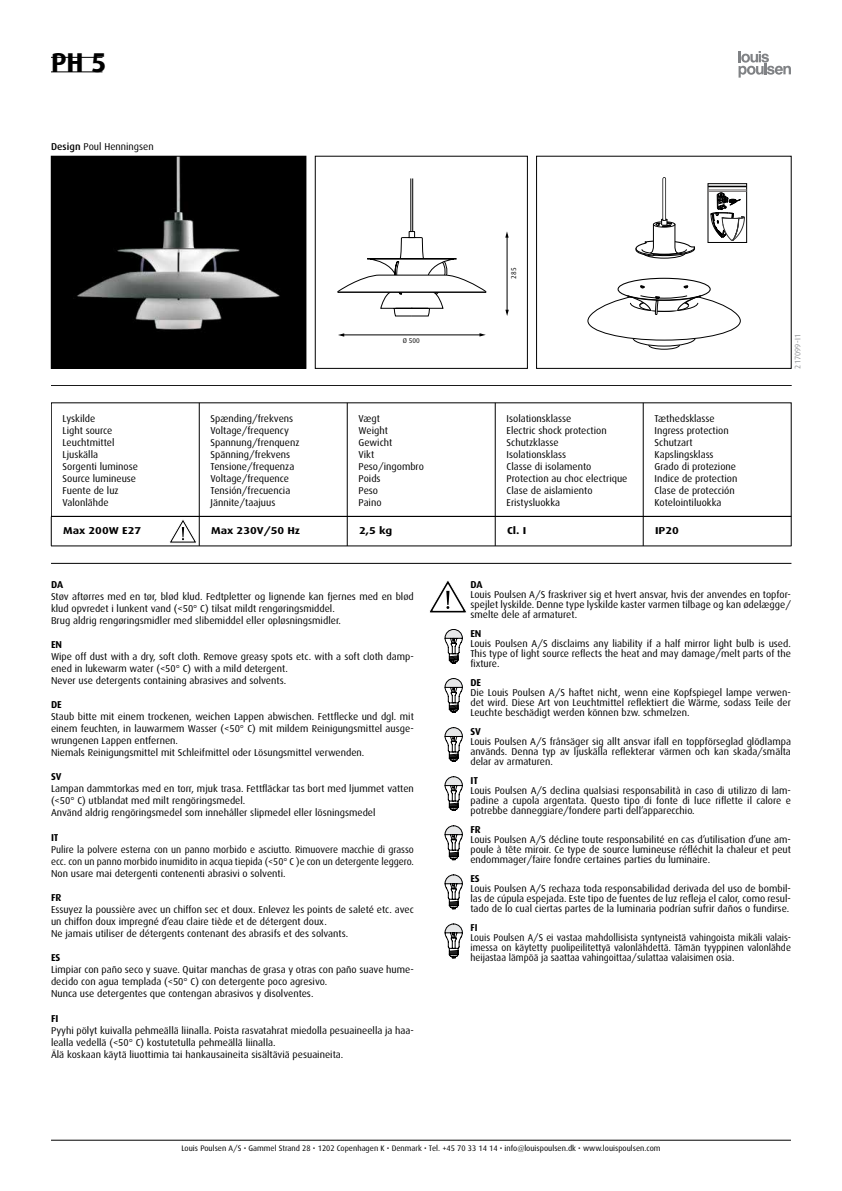
<style>
.page{position:relative;width:842px;height:1191px;background:#fff}
.page>*{position:absolute;margin:0;border:0;box-sizing:border-box;transform-origin:0 0}
.t1{font:700 27.2px "Dax";color:#000}
.t2{font:10px/12px "Dax";color:#000}
.t3{font:10px/10px "Dax";color:#000;text-align:justify;scale:.95 1}
.t4{font:10px/12px "Dax";color:#000;text-align:justify;scale:.96 1}
.t5{font:700 10px "Dax";color:#000;scale:1.2 1}
.t6{font:700 10px "Dax";color:#000}
.t7{font:700 10px "Dax";color:#000;scale:.95 1}
.t8{font:8px "Dax";color:#000}
.t9{font:8px "Dax";color:#939598}
.t10{font:6.9px "Dax";color:#000}
.s1{font-weight:500}
</style>
<div class="page">
<svg style="left:445px;top:629px;width:18px;height:34px"></svg>
<svg style="left:445px;top:678px;width:18px;height:34px"></svg>
<svg style="left:445px;top:727px;width:18px;height:35px"></svg>
<svg style="left:445px;top:776px;width:18px;height:35px"></svg>
<svg style="left:445px;top:825px;width:18px;height:35px"></svg>
<svg style="left:445px;top:874px;width:18px;height:35px"></svg>
<svg style="left:445px;top:923px;width:18px;height:35px"></svg>
<svg style="left:169px;top:520px;width:28px;height:23px"></svg>
<svg style="left:430px;top:580px;width:37px;height:33px"></svg>
<svg style="left:738px;top:51px;width:53px;height:27px"></svg>
<hr style="left:51px;top:1140px;width:740px;height:1px;background:#000">
<hr style="left:51px;top:385px;width:740px;height:1px;background:#000">
<hr style="left:51px;top:516px;width:740px;height:1px;background:#000">
<hr style="left:199px;top:403px;width:1px;height:113px;background:#000">
<hr style="left:347px;top:403px;width:1px;height:113px;background:#000">
<hr style="left:495px;top:403px;width:1px;height:113px;background:#000">
<hr style="left:643px;top:403px;width:1px;height:113px;background:#000">
<hr style="left:51px;top:545px;width:740px;height:1px;background:#000">
<hr style="left:51px;top:563px;width:740px;height:1px;background:#000">
<hr style="left:51px;top:516px;width:1px;height:30px;background:#000">
<hr style="left:199px;top:516px;width:1px;height:30px;background:#000">
<hr style="left:347px;top:516px;width:1px;height:30px;background:#000">
<hr style="left:495px;top:516px;width:1px;height:30px;background:#000">
<hr style="left:643px;top:516px;width:1px;height:30px;background:#000">
<hr style="left:791px;top:516px;width:1px;height:30px;background:#000">
<img style="left:53px;top:158px;width:251px;height:209px">
<div style="left:51px;top:156px;width:255px;height:213px;border:1px solid #000"></div>
<hr style="left:51px;top:57px;width:51px;height:1px;background:#000">
<hr style="left:51px;top:72px;width:51px;height:1px;background:#000">
<svg style="left:337px;top:178px;width:172px;height:159px"></svg>
<div style="left:315px;top:156px;width:213px;height:213px;border:1px solid #000"></div>
<svg style="left:662px;top:179px;width:4px;height:39px"></svg>
<hr style="left:663px;top:179px;width:2px;height:40px;background:#fff">
<svg style="left:635px;top:218px;width:60px;height:41px"></svg>
<svg style="left:587px;top:277px;width:154px;height:73px"></svg>
<svg style="left:711px;top:192px;width:34px;height:49px"></svg>
<div style="left:708px;top:183px;width:39px;height:60px;border:1px solid #000"></div>
<hr style="left:708px;top:186px;width:38px;height:1px;background:#000">
<hr style="left:708px;top:191px;width:39px;height:1px;background:#7a7777">
<hr style="left:708px;top:189px;width:39px;height:1px;background:#7a7777">
<div style="left:536px;top:156px;width:255px;height:213px;border:1px solid #000"></div>
<h1 class="t1" style="left:51px;top:47px;width:57px">PH 5</h1>
<p class="t2" style="left:51px;top:140px;width:104px"><span class="s1">Design</span> Poul Henningsen</p>
<p class="t10" style="left:403px;top:337px;width:19px">Ø 500</p>
<p class="t10" style="left:510px;top:279px;width:12px;rotate:-90deg">285</p>
<p class="t2" style="left:63px;top:412px;width:77px">Lyskilde<br>Light source<br>Leuchtmittel<br>Ljuskälla<br>Sorgenti luminose<br>Source lumineuse<br>Fuente de luz<br>Valonlähde</p>
<p class="t2" style="left:211px;top:412px;width:90px">Spænding/frekvens<br>Voltage/frequency<br>Spannung/frenquenz<br>Spänning/frekvens<br>Tensione/frequenza<br>Voltage/frequence<br>Tensión/frecuencia<br>Jännite/taajuus</p>
<p class="t2" style="left:359px;top:412px;width:67px">Vægt<br>Weight<br>Gewicht<br>Vikt<br>Peso/ingombro<br>Poids<br>Peso<br>Paino</p>
<p class="t2" style="left:507px;top:412px;width:122px">Isolationsklasse<br>Electric shock protection<br>Schutzklasse<br>Isolationsklass<br>Classe di isolamento<br>Protection au choc electrique<br>Clase de aislamiento<br>Eristysluokka</p>
<p class="t2" style="left:654px;top:412px;width:84px">Tæthedsklasse<br>Ingress protection<br>Schutzart<br>Kapslingsklass<br>Grado di protezione<br>Indice de protection<br>Clase de protección<br>Kotelointiluokka</p>
<p class="t5" style="left:63px;top:525px;width:67px">Max 200W E27</p>
<p class="t5" style="left:211px;top:525px;width:76px">Max 230V/50 Hz</p>
<p class="t5" style="left:359px;top:525px;width:29px">2,5 kg</p>
<p class="t5" style="left:507px;top:525px;width:18px">Cl. I</p>
<p class="t5" style="left:655px;top:525px;width:21px">IP20</p>
<p class="t9" style="left:793px;top:369px;width:36px;rotate:-90deg">217099-I1</p>
<p class="t6" style="left:51px;top:578px;width:14px">DA</p>
<p class="t2" style="left:51px;top:590px;width:364px">Støv aftørres med en tør, blød klud. Fedtpletter og lignende kan fjernes med en blød klud opvredet i lunkent vand (&lt;50° C) tilsat mildt rengøringsmiddel.<br>Brug aldrig rengøringsmidler med slibemiddel eller opløsningsmidler.</p>
<p class="t6" style="left:51px;top:639px;width:13px">EN</p>
<p class="t2" style="left:51px;top:650px;width:364px">Wipe off dust with a dry, soft cloth. Remove greasy spots etc. with a soft cloth damp&shy;ened in lukewarm water (&lt;50° C) with a mild detergent.<br>Never use detergents containing abrasives and solvents.</p>
<p class="t6" style="left:51px;top:699px;width:12px">DE</p>
<p class="t2" style="left:51px;top:711px;width:364px">Staub bitte mit einem trockenen, weichen Lappen abwischen. Fettflecke und dgl. mit einem feuchten, in lauwarmem Wasser (&lt;50° C) mit mildem Reinigungsmittel ausge&shy;wrungenen Lappen entfernen.<br>Niemals Reinigungsmittel mit Schleifmittel oder Lösungsmittel verwenden.</p>
<p class="t6" style="left:51px;top:771px;width:12px">SV</p>
<p class="t2" style="left:51px;top:783px;width:364px">Lampan dammtorkas med en torr, mjuk trasa. Fettfläckar tas bort med ljummet vatten (&lt;50° C) utblandat med milt rengöringsmedel.<br>Använd aldrig rengöringsmedel som innehåller slipmedel eller lösningsmedel</p>
<p class="t6" style="left:51px;top:831px;width:9px">IT</p>
<p class="t4" style="left:51px;top:843px;width:380px">Pulire la polvere esterna con un panno morbido e asciutto. Rimuovere macchie di grasso ecc. con un panno morbido inumidito in acqua tiepida (&lt;50° C )e con un detergente leggero.<br>Non usare mai detergenti contenenti abrasivi o solventi.</p>
<p class="t6" style="left:51px;top:892px;width:12px">FR</p>
<p class="t2" style="left:51px;top:904px;width:364px">Essuyez la poussière avec un chiffon sec et doux. Enlevez les points de saleté etc. avec un chiffon doux impregné d’eau claire tiède et de détergent doux.<br>Ne jamais utiliser de détergents contenant des abrasifs et des solvants.</p>
<p class="t6" style="left:51px;top:952px;width:11px">ES</p>
<p class="t2" style="left:51px;top:964px;width:364px">Limpiar con paño seco y suave. Quitar manchas de grasa y otras con paño suave hume&shy;decido con agua templada (&lt;50° C) con detergente poco agresivo.<br>Nunca use detergentes que contengan abrasivos y disolventes.</p>
<p class="t6" style="left:51px;top:1012px;width:9px">FI</p>
<p class="t2" style="left:51px;top:1024px;width:364px">Pyyhi pölyt kuivalla pehmeällä liinalla. Poista rasvatahrat miedolla pesuaineella ja haa&shy;lealla vedellä (&lt;50° C) kostutetulla pehmeällä liinalla.<br>Älä koskaan käytä liuottimia tai hankausaineita sisältäviä pesuaineita.</p>
<p class="t6" style="left:470px;top:578px;width:14px">DA</p>
<p class="t2" style="left:470px;top:589px;width:322px;line-height:10px;text-align:justify">Louis Poulsen A/S fraskriver sig et hvert ansvar, hvis der anvendes en topfor&shy;spejlet lyskilde. Denne type lyskilde kaster varmen tilbage og kan ødelægge/ smelte dele af armaturet.</p>
<p class="t6" style="left:470px;top:628px;width:13px">EN</p>
<p class="t2" style="left:470px;top:638px;width:322px;line-height:10px;text-align:justify">Louis Poulsen A/S disclaims any liability if a half mirror light bulb is used.<br>This type of light source reflects the heat and may damage/melt parts of the fixture.</p>
<p class="t6" style="left:470px;top:677px;width:12px">DE</p>
<p class="t2" style="left:470px;top:687px;width:322px;line-height:10px;text-align:justify">Die Louis Poulsen A/S haftet nicht, wenn eine Kopfspiegel lampe verwen&shy;det wird. Diese Art von Leuchtmittel reflektiert die Wärme, sodass Teile der Leuchte beschädigt werden können bzw. schmelzen.</p>
<p class="t6" style="left:470px;top:726px;width:12px">SV</p>
<p class="t2" style="left:470px;top:736px;width:322px;line-height:10px;text-align:justify">Louis Poulsen A/S frånsäger sig allt ansvar ifall en toppförseglad glödlampa används. Denna typ av ljuskälla reflekterar värmen och kan skada/smälta delar av armaturen.</p>
<p class="t6" style="left:470px;top:775px;width:9px">IT</p>
<p class="t2" style="left:470px;top:786px;width:322px;line-height:10px;text-align:justify">Louis Poulsen A/S declina qualsiasi responsabilità in caso di utilizzo di lam&shy;padine a cupola argentata. Questo tipo di fonte di luce riflette il calore e potrebbe danneggiare/fondere parti dell’apparecchio.</p>
<p class="t6" style="left:470px;top:824px;width:12px">FR</p>
<p class="t2" style="left:470px;top:835px;width:322px;line-height:10px;text-align:justify">Louis Poulsen A/S décline toute responsabilité en cas d’utilisation d’une am&shy;poule à tête miroir. Ce type de source lumineuse réfléchit la chaleur et peut endommager/faire fondre certaines parties du luminaire.</p>
<p class="t6" style="left:470px;top:873px;width:11px">ES</p>
<p class="t2" style="left:470px;top:884px;width:322px;line-height:10px;text-align:justify">Louis Poulsen A/S rechaza toda responsabilidad derivada del uso de bombil&shy;las de cúpula espejada. Este tipo de fuentes de luz refleja el calor, como resul&shy;tado de lo cual ciertas partes de la luminaria podrían sufrir daños o fundirse.</p>
<p class="t7" style="left:470px;top:922px;width:9px">FI</p>
<p class="t3" style="left:470px;top:933px;width:339px">Louis Poulsen A/S ei vastaa mahdollisista syntyneistä vahingoista mikäli valais&shy;imessa on käytetty puolipeilitettyä valonlähdettä. Tämän tyyppinen valonlähde heijastaa lämpöä ja saattaa vahingoittaa/sulattaa valaisimen osia.</p>
<p class="t8" style="left:181px;top:1144px;width:481px">Louis Poulsen A/S • Gammel Strand 28 • 1202 Copenhagen K • Denmark • Tel. +45 70 33 14 14 • info@louispoulsen.dk • www.louispoulsen.com</p>
</div>
